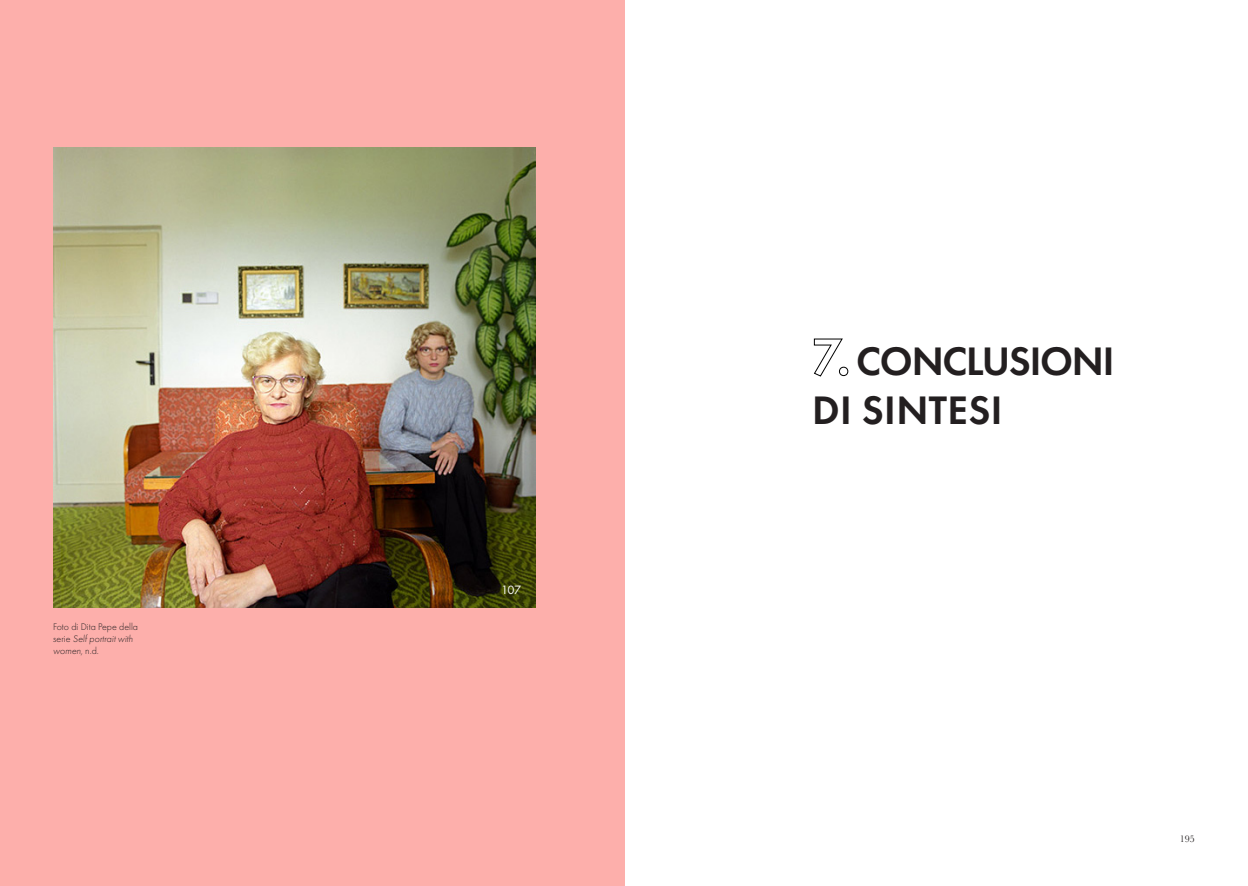
<style>
.page{position:relative;width:1248px;height:886px;background:#fff}
.page>*{position:absolute;margin:0;border:0;box-sizing:border-box;transform-origin:0 0}
.Titoli_01{font:600 41.25px/49.5px "Futura PT";letter-spacing:-.03em;color:#231f20}
.Numero_immagini{font:12.5px "Futura PT";color:#fff}
.Didascalie{font:300 10px/12px "Futura PT";color:#231f20}
.t1{font:10px "Baskerville";color:#231f20}
.s1{font-style:italic}
.s2{font-size:53.75px;color:#000}
</style>
<div class="page">
<div style="left:0;top:0;width:624px;height:886px;background:#fdafab"></div>
<img style="left:53px;top:148px;width:482px;height:460px">
<p class="Didascalie" style="left:53px;top:620px;width:86px">Foto di Dita Pepe della serie <span class="s1">Self portrait with women,</span> n.d.</p>
<p class="Numero_immagini" style="left:501px;top:582px;width:21px">107</p>
<p class="Titoli_01" style="left:811px;top:336px;width:304px"><span class="s2">7.</span> CONCLUSIONI<br>DI SINTESI</p>
<p class="t1" style="left:1179px;top:832px;width:16px">195</p>
</div>
